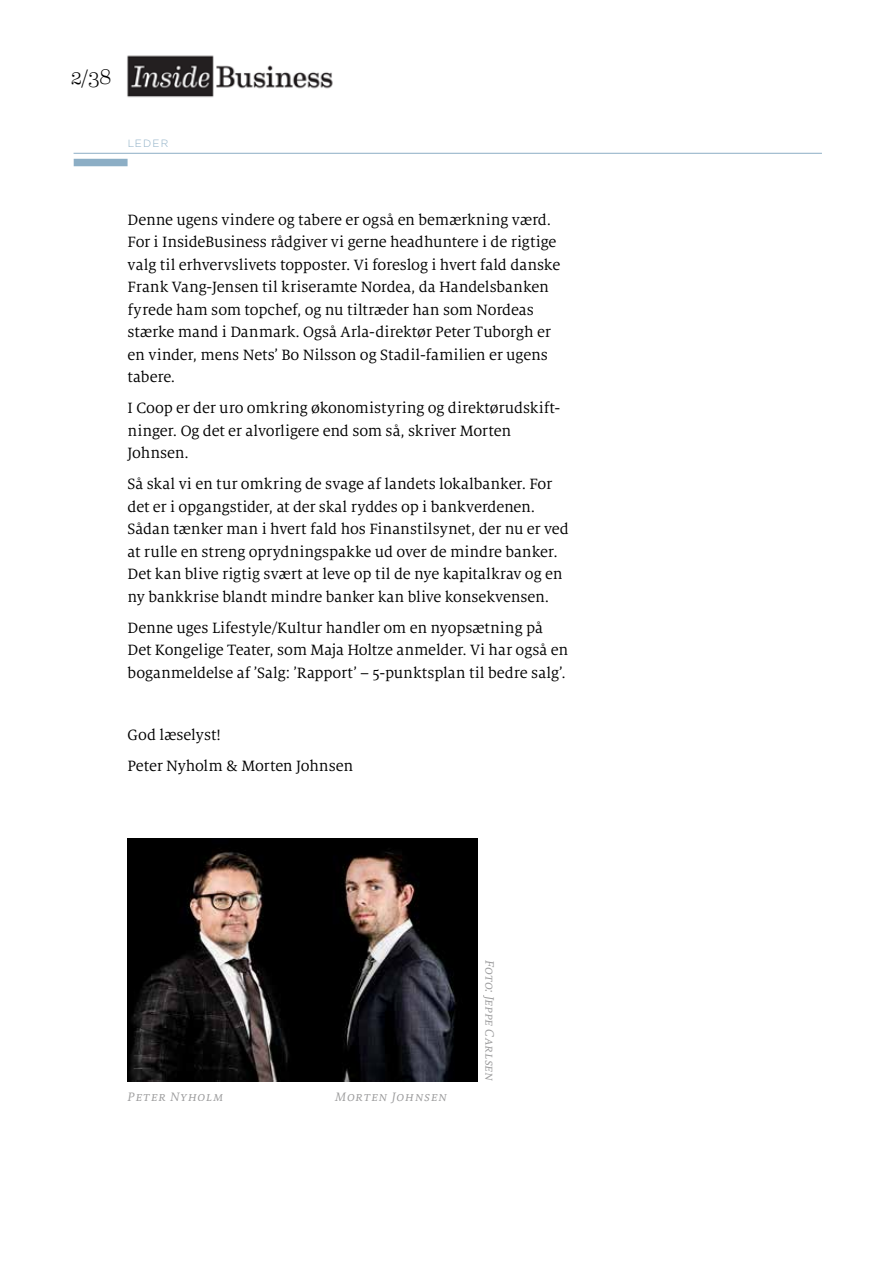
<style>
.page{position:relative;width:893px;height:1263px;background:#fff}
.page>*{position:absolute;margin:0;border:0;box-sizing:border-box;transform-origin:0 0}
.t1{font:300 21px "Eames Century Modern";color:#000}
.t2{font:16.5px/22.5px "Milo Serif OT";letter-spacing:-.005em;color:#000}
.t3{font:italic 13.5px "Milo Serif OT";letter-spacing:.03em;color:#9c9c9d}
.t4{font:italic 13.5px "Milo Serif OT";letter-spacing:-.015em;color:#9c9c9d}
.t5{font:300 10.5px "Gotham";letter-spacing:.12em;color:#8caec5}
</style>
<div class="page">
<img style="left:127px;top:55px;width:206px;height:43px">
<div style="left:74px;top:159px;width:54px;height:7px;background:#8caec5"></div>
<hr style="left:74px;top:153px;width:748px;height:1px;background:#8caec5">
<img style="left:128px;top:838px;width:349px;height:243px">
<p class="t1" style="left:70px;top:61px;width:43px">2/38</p>
<p class="t5" style="left:127px;top:136px;width:43px">LEDER</p>
<p class="t2" style="left:128px;top:209px;width:434px">Denne ugens vindere og tabere er også en bemærkning værd.<br>For i InsideBusiness rådgiver vi gerne headhuntere i de rigtige valg til erhvervslivets topposter. Vi foreslog i hvert fald danske Frank Vang-Jensen til kriseramte Nordea, da Handelsbanken fyrede ham som topchef, og nu tiltræder han som Nordeas stærke mand i Danmark. Også Arla-direktør Peter Tuborgh er en vinder, mens Nets’ Bo Nilsson og Stadil-familien er ugens tabere.</p>
<p class="t2" style="left:128px;top:397px;width:434px">I Coop er der uro omkring økonomistyring og direktørudskift&shy;ninger. Og det er alvorligere end som så, skriver Morten<br>Johnsen.</p>
<p class="t2" style="left:128px;top:473px;width:443px">Så skal vi en tur omkring de svage af landets lokalbanker. For det er i opgangstider, at der skal ryddes op i bankverdenen.<br>Sådan tænker man i hvert fald hos Finanstilsynet, der nu er ved at rulle en streng oprydningspakke ud over de mindre banker.<br>Det kan blive rigtig svært at leve op til de nye kapitalkrav og en ny bankkrise blandt mindre banker kan blive konsekvensen.</p>
<p class="t2" style="left:128px;top:617px;width:442px">Denne uges Lifestyle/Kultur handler om en nyopsætning på<br>Det Kongelige Teater, som Maja Holtze anmelder. Vi har også en boganmeldelse af ’Salg: ’Rapport’ – 5-punktsplan til bedre salg’.</p>
<p class="t2" style="left:128px;top:719px;width:227px;line-height:31px">God læselyst!<br>Peter Nyholm &amp; Morten Johnsen</p>
<p class="t3" style="left:128px;top:1089px;width:97px">Peter Nyholm</p>
<p class="t3" style="left:335px;top:1089px;width:114px">Morten Johnsen</p>
<p class="t4" style="left:497px;top:960px;width:123px;rotate:90deg">Foto: Jeppe Carlsen</p>
</div>
